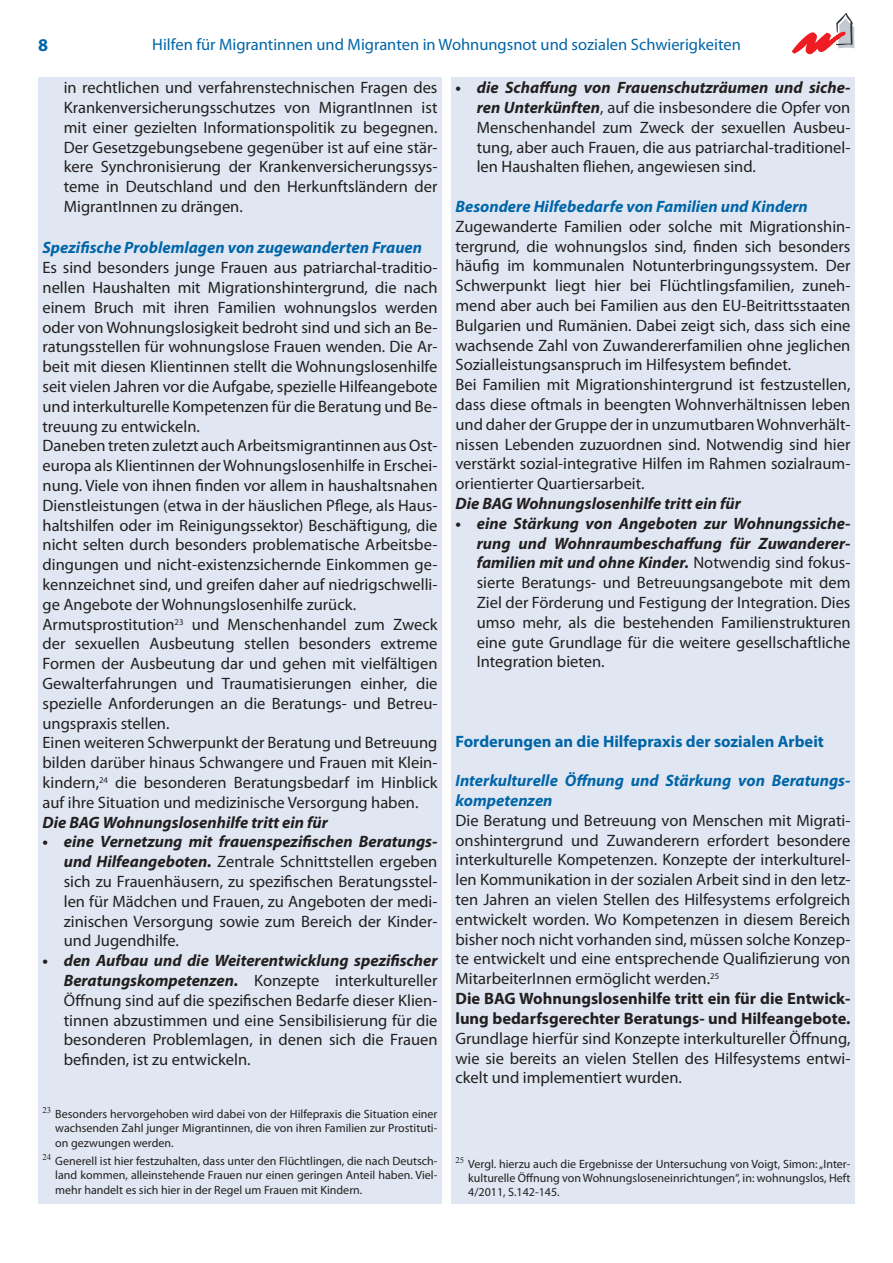
<style>
.page{position:relative;width:893px;height:1263px;background:#fff}
.page>*{position:absolute;margin:0;border:0;box-sizing:border-box;transform-origin:0 0}
.t1{font:700 18px "Myriad Pro";color:#0165a8}
.t2{font:16.5px/19.8px "Myriad Pro";color:#231f20;text-align:justify}
.t3{font:italic 700 16.5px/19.8px "Myriad Pro";color:#0165a8}
.t4{font:16.5px "Myriad Pro";color:#0165a8}
.t5{font:italic 700 16.5px "Myriad Pro";color:#231f20}
.t6{font:700 16.5px "Myriad Pro";color:#0165a8}
.t7{font:12px/14.4px "Myriad Pro";color:#231f20;text-align:justify}
.s1{font-weight:700}
.s2{font-weight:700;font-style:italic}
</style>
<div class="page">
<div style="left:38px;top:77px;width:404px;height:1126px;background:#e0e7f2"></div>
<div style="left:451px;top:77px;width:404px;height:1126px;background:#e0e7f2"></div>
<svg style="left:792px;top:13px;width:63px;height:41px"></svg>
<p class="t1" style="left:38px;top:35px;width:11px">8</p>
<p class="t4" style="left:152px;top:35px;width:590px">Hilfen für Migrantinnen und Migranten in Wohnungsnot und sozialen Schwierigkeiten</p>
<p class="t2" style="left:64px;top:78px;width:375px">in rechtlichen und verfahrenstechnischen Fragen des Krankenversicherungsschutzes von MigrantInnen ist mit einer gezielten Informationspolitik zu begegnen.<br>Der Gesetzgebungsebene gegenüber ist auf eine stär&shy;kere Synchronisierung der Krankenversicherungssys&shy;teme in Deutschland und den Herkunftsländern der MigrantInnen zu drängen.</p>
<p class="t3" style="left:43px;top:238px;width:381px">Spezifische Problemlagen von zugewanderten Frauen</p>
<p class="t2" style="left:43px;top:258px;width:396px;text-align:left">Es sind besonders junge Frauen aus patriarchal-traditio&shy;nellen Haushalten mit Migrationshintergrund, die nach einem Bruch mit ihren Familien wohnungslos werden oder von Wohnungslosigkeit bedroht sind und sich an Be&shy;ratungsstellen für wohnungslose Frauen wenden. Die Ar&shy;beit mit diesen Klientinnen stellt die Wohnungslosenhilfe seit vielen Jahren vor die Aufgabe, spezielle Hilfeangebote und interkulturelle Kompetenzen für die Beratung und Be&shy;treuung zu entwickeln.<br>Daneben treten zuletzt auch Arbeitsmigrantinnen aus Ost&shy;europa als Klientinnen der Wohnungslosenhilfe in Erschei&shy;nung. Viele von ihnen finden vor allem in haushaltsnahen Dienstleistungen (etwa in der häuslichen Pflege, als Haus&shy;haltshilfen oder im Reinigungssektor) Beschäftigung, die nicht selten durch besonders problematische Arbeitsbe&shy;dingungen und nicht-existenzsichernde Einkommen ge&shy;kennzeichnet sind, und greifen daher auf niedrigschwelli&shy;ge Angebote der Wohnungslosenhilfe zurück.<br>Armutsprostitution<sup>23</sup> und Menschenhandel zum Zweck der sexuellen Ausbeutung stellen besonders extreme Formen der Ausbeutung dar und gehen mit vielfältigen Gewalterfahrungen und Traumatisierungen einher, die spezielle Anforderungen an die Beratungs- und Betreu&shy;ungspraxis stellen.<br>Einen weiteren Schwerpunkt der Beratung und Betreuung bilden darüber hinaus Schwangere und Frauen mit Klein&shy;kindern,<sup>24</sup> die besonderen Beratungsbedarf im Hinblick auf ihre Situation und medizinische Versorgung haben.</p>
<p class="t5" style="left:43px;top:813px;width:287px">Die BAG Wohnungslosenhilfe tritt ein für</p>
<p class="t2" style="left:64px;top:832px;width:375px;text-indent:-21px"><span class="s1">•</span> <span class="s2">eine Vernetzung mit frauenspezifischen Beratungs&shy;und Hilfeangeboten.</span> Zentrale Schnittstellen ergeben sich zu Frauenhäusern, zu spezifischen Beratungsstel&shy;len für Mädchen und Frauen, zu Angeboten der medi&shy;zinischen Versorgung sowie zum Bereich der Kinder&shy;und Jugendhilfe.</p>
<p class="t2" style="left:64px;top:951px;width:375px;text-indent:-21px"><span class="s1">•</span> <span class="s2">den Aufbau und die Weiterentwicklung spezifischer Beratungskompetenzen.</span> Konzepte interkultureller Öffnung sind auf die spezifischen Bedarfe dieser Klien&shy;tinnen abzustimmen und eine Sensibilisierung für die besonderen Problemlagen, in denen sich die Frauen befinden, ist zu entwickeln.</p>
<p class="t2" style="left:477px;top:78px;width:375px;text-indent:-21px"><span class="s1">•</span> <span class="s2">die Schaffung von Frauenschutzräumen und siche&shy;ren Unterkünften</span>, auf die insbesondere die Opfer von Menschenhandel zum Zweck der sexuellen Ausbeu&shy;tung, aber auch Frauen, die aus patriarchal-traditionel&shy;len Haushalten fliehen, angewiesen sind.</p>
<p class="t3" style="left:455px;top:197px;width:354px">Besondere Hilfebedarfe von Familien und Kindern</p>
<p class="t2" style="left:455px;top:217px;width:396px;text-align:left">Zugewanderte Familien oder solche mit Migrationshin&shy;tergrund, die wohnungslos sind, finden sich besonders häufig im kommunalen Notunterbringungssystem. Der Schwerpunkt liegt hier bei Flüchtlingsfamilien, zuneh&shy;mend aber auch bei Familien aus den EU-Beitrittsstaaten Bulgarien und Rumänien. Dabei zeigt sich, dass sich eine wachsende Zahl von Zuwandererfamilien ohne jeglichen Sozialleistungsanspruch im Hilfesystem befindet.<br>Bei Familien mit Migrationshintergrund ist festzustellen, dass diese oftmals in beengten Wohnverhältnissen leben und daher der Gruppe der in unzumutbaren Wohnverhält&shy;nissen Lebenden zuzuordnen sind. Notwendig sind hier verstärkt sozial-integrative Hilfen im Rahmen sozialraum&shy;orientierter Quartiersarbeit.</p>
<p class="t5" style="left:455px;top:494px;width:287px">Die BAG Wohnungslosenhilfe tritt ein für</p>
<p class="t2" style="left:477px;top:514px;width:375px;text-indent:-21px"><span class="s1">•</span> <span class="s2">eine Stärkung von Angeboten zur Wohnungssiche&shy;rung und Wohnraumbeschaffung für Zuwanderer&shy;familien mit und ohne Kinder.</span> Notwendig sind fokus&shy;sierte Beratungs- und Betreuungsangebote mit dem Ziel der Förderung und Festigung der Integration. Dies umso mehr, als die bestehenden Familienstrukturen eine gute Grundlage für die weitere gesellschaftliche Integration bieten.</p>
<p class="t6" style="left:455px;top:732px;width:370px">Forderungen an die Hilfepraxis der sozialen Arbeit</p>
<p class="t3" style="left:455px;top:771px;width:396px">Interkulturelle Öffnung und Stärkung von Beratungs&shy;kompetenzen</p>
<p class="t2" style="left:455px;top:811px;width:396px;text-align:left">Die Beratung und Betreuung von Menschen mit Migrati&shy;onshintergrund und Zuwanderern erfordert besondere interkulturelle Kompetenzen. Konzepte der interkulturel&shy;len Kommunikation in der sozialen Arbeit sind in den letz&shy;ten Jahren an vielen Stellen des Hilfesystems erfolgreich entwickelt worden. Wo Kompetenzen in diesem Bereich bisher noch nicht vorhanden sind, müssen solche Konzep&shy;te entwickelt und eine entsprechende Qualifizierung von MitarbeiterInnen ermöglicht werden.<sup>25<br></sup><span class="s1">Die BAG Wohnungslosenhilfe tritt ein für die Entwick&shy;lung bedarfsgerechter Beratungs- und Hilfeangebote.</span></p>
<p class="t2" style="left:455px;top:1028px;width:396px">Grundlage hierfür sind Konzepte interkultureller Öffnung, wie sie bereits an vielen Stellen des Hilfesystems entwi&shy;ckelt und implementiert wurden.</p>
<p class="t7" style="left:55px;top:1107px;width:384px;text-indent:-13px"><sup>23</sup> Besonders hervorgehoben wird dabei von der Hilfepraxis die Situation einer wachsenden Zahl junger Migrantinnen, die von ihren Familien zur Prostituti&shy;on gezwungen werden.</p>
<p class="t7" style="left:55px;top:1154px;width:384px;text-indent:-13px"><sup>24</sup> Generell ist hier festzuhalten, dass unter den Flüchtlingen, die nach Deutsch&shy;land kommen, alleinstehende Frauen nur einen geringen Anteil haben. Viel&shy;mehr handelt es sich hier in der Regel um Frauen mit Kindern.</p>
<p class="t7" style="left:468px;top:1157px;width:384px;text-indent:-13px"><sup>25</sup> Vergl. hierzu auch die Ergebnisse der Untersuchung von Voigt, Simon: „Inter&shy;kulturelle Öffnung von Wohnungsloseneinrichtungen“, in: wohnungslos, Heft 4/2011, S.142-145.</p>
</div>
